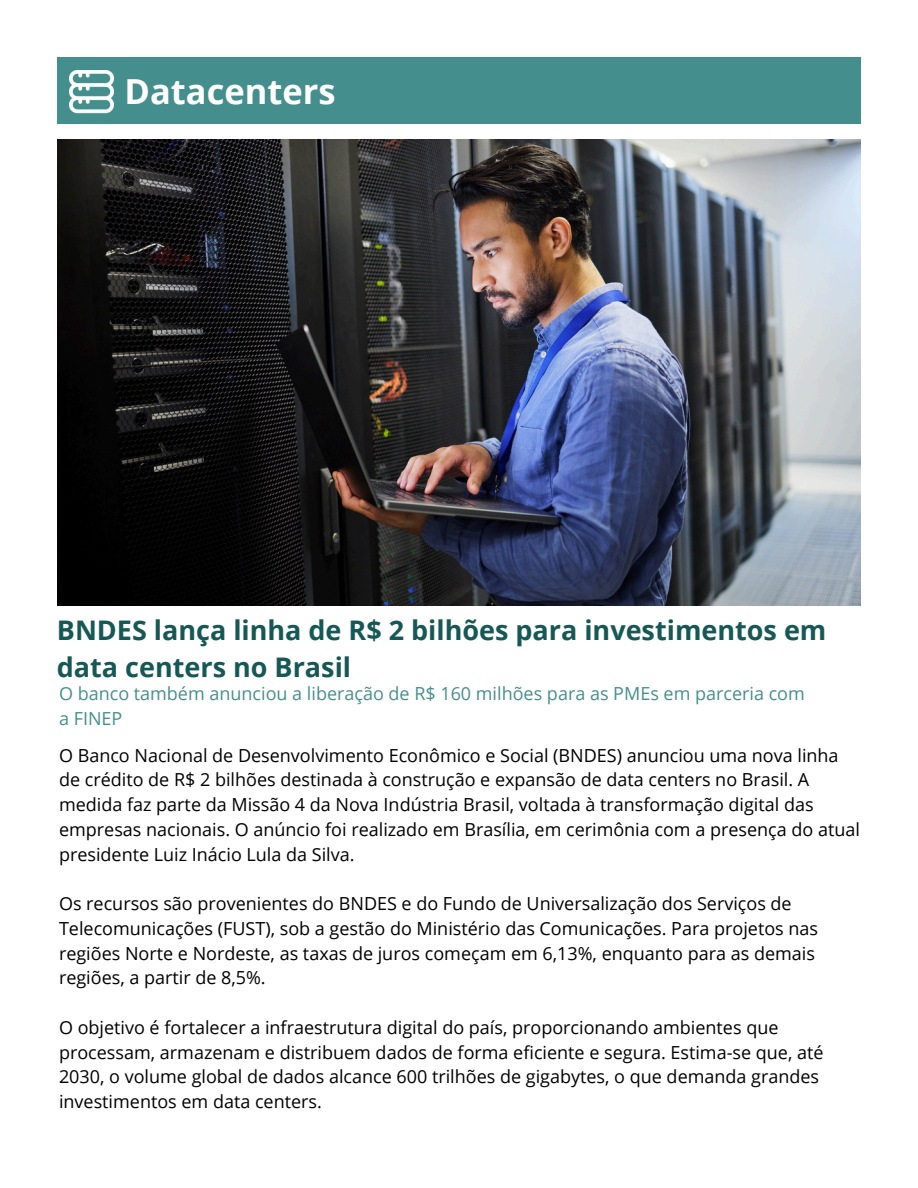
<style>
.page{position:relative;width:918px;height:1188px;background:#fff}
.page>*{position:absolute;margin:0;border:0;box-sizing:border-box;transform-origin:0 0}
.t1{font:700 34.5px "Open Sans";color:#fff}
.t2{font:700 27px/37.2px "Open Sans";color:#165855}
.t3{font:18px/24.8px "Open Sans";color:#000}
.t4{font:18px "Open Sans";color:#448f8d}
</style>
<div class="page">
<div style="left:57px;top:57px;width:804px;height:67px;background:#448f8d"></div>
<img style="left:57px;top:139px;width:803px;height:467px">
<img style="left:70px;top:70px;width:44px;height:44px">
<p class="t1" style="left:125px;top:67px;width:213px">Datacenters</p>
<p class="t2" style="left:57px;top:611px;width:771px">BNDES lança linha de R$ 2 bilhões para investimentos em data centers no Brasil</p>
<p class="t4" style="left:59px;top:681px;width:747px">O banco também anunciou a liberação de R$ 160 milhões para as PMEs em parceria com</p>
<p class="t4" style="left:59px;top:706px;width:65px">a FINEP</p>
<h2 class="t3" style="left:59px;top:742px;width:802px">O Banco Nacional de Desenvolvimento Econômico e Social (BNDES) anunciou uma nova linha de crédito de R$ 2 bilhões destinada à construção e expansão de data centers no Brasil. A medida faz parte da Missão 4 da Nova Indústria Brasil, voltada à transformação digital das empresas nacionais. O anúncio foi realizado em Brasília, em cerimônia com a presença do atual presidente Luiz Inácio Lula da Silva.</h2>
<p class="t3" style="left:59px;top:891px;width:761px">Os recursos são provenientes do BNDES e do Fundo de Universalização dos Serviços de Telecomunicações (FUST), sob a gestão do Ministério das Comunicações. Para projetos nas regiões Norte e Nordeste, as taxas de juros começam em 6,13%, enquanto para as demais regiões, a partir de 8,5%.</p>
<p class="t3" style="left:59px;top:1015px;width:766px">O objetivo é fortalecer a infraestrutura digital do país, proporcionando ambientes que processam, armazenam e distribuem dados de forma eficiente e segura. Estima-se que, até 2030, o volume global de dados alcance 600 trilhões de gigabytes, o que demanda grandes investimentos em data centers.</p>
</div>
